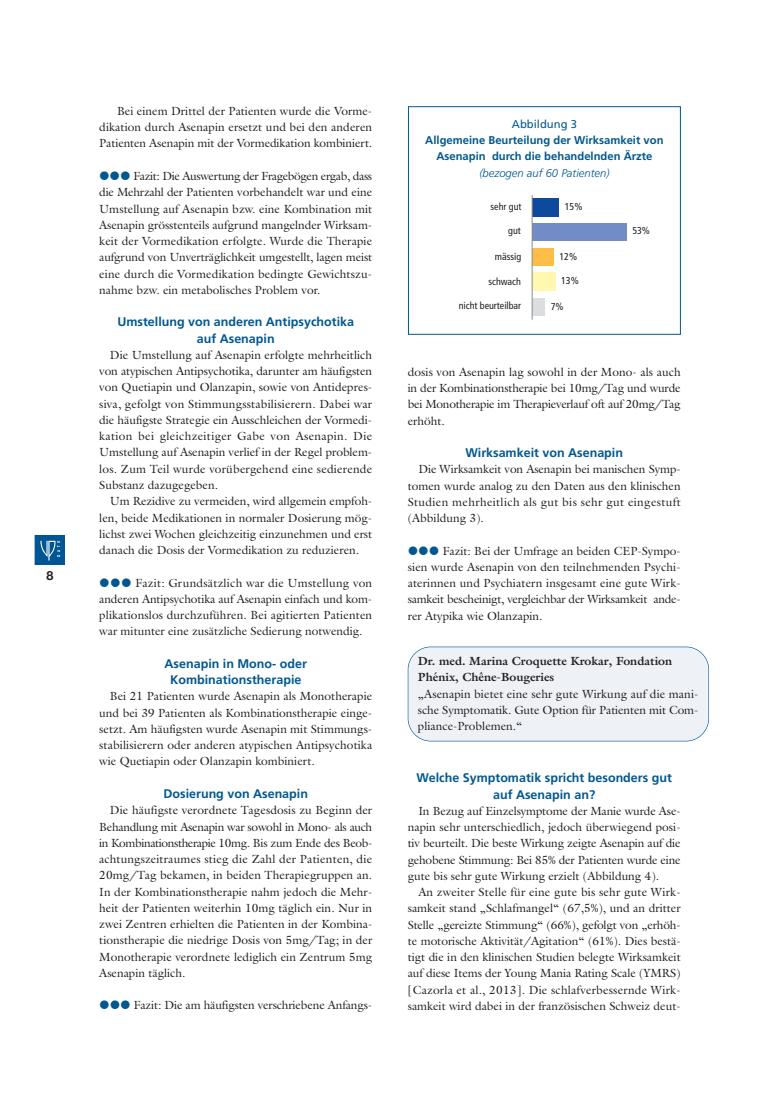
<style>
.page{position:relative;width:780px;height:1117px;background:#fff}
.page>*{position:absolute;margin:0;border:0;box-sizing:border-box;transform-origin:0 0}
.t1{font:700 12.5px/16.2px "Frutiger";color:#005890;text-align:center}
.t2{font:700 12.5px "Helvetica Neue";color:#231f20}
.t3{font:11.88px/16.2px "Galliard";color:#231f20;text-align:justify}
.t4{font:700 11.88px/16.2px "Galliard";color:#231f20}
.t5{font:700 11.25px/16.2px "Frutiger";color:#005890;text-align:center}
.t6{font:italic 300 11.25px "Frutiger";color:#005890}
.t7{font:11.25px "Frutiger";color:#005890}
.t8{font:condensed 10px "Frutiger";color:#231f20}
</style>
<div class="page">
<div style="left:35px;top:534px;width:30px;height:30px;background:#f7f9fb"></div>
<div style="left:35px;top:535px;width:30px;height:29px;background:#005594"></div>
<svg style="left:40px;top:540px;width:20px;height:20px"></svg>
<div style="left:408px;top:106px;width:272px;height:228px;border:1px solid #005890"></div>
<div style="left:532px;top:198px;width:27px;height:18px;background:#0f499d"></div>
<div style="left:532px;top:223px;width:94px;height:18px;background:#718cc7"></div>
<div style="left:532px;top:248px;width:21px;height:18px;background:#fdbe49"></div>
<div style="left:532px;top:273px;width:23px;height:18px;background:#fff8ae"></div>
<div style="left:532px;top:298px;width:12px;height:18px;background:#dcdddf"></div>
<hr style="left:532px;top:195px;width:1px;height:124px;background:#8a8c8f">
<div style="left:408px;top:647px;width:300px;height:93px;background:#eef1f6;border-radius:22px"></div>
<div style="left:407px;top:646px;width:302px;height:95px;border:1px solid #005890;border-radius:23px"></div>
<p class="t2" style="left:46px;top:568px;width:8px">8</p>
<p class="t3" style="left:99px;top:103px;width:274px;text-indent:18px">Bei einem Drittel der Patienten wurde die Vorme&shy;dikation durch Asenapin ersetzt und bei den anderen Patienten Asenapin mit der Vormedikation kombiniert.</p>
<p class="t3" style="left:99px;top:168px;width:274px;text-indent:34px">Fazit: Die Auswertung der Fragebögen ergab, dass die Mehrzahl der Patienten vorbehandelt war und eine Umstellung auf Asenapin bzw. eine Kombination mit Asenapin grösstenteils aufgrund mangelnder Wirksam&shy;keit der Vormedikation erfolgte. Wurde die Therapie aufgrund von Unverträglichkeit umgestellt, lagen meist eine durch die Vormedikation bedingte Gewichtszu&shy;nahme bzw. ein metabolisches Problem vor.</p>
<p class="t1" style="left:117px;top:315px;width:238px">Umstellung von anderen Antipsychotika auf Asenapin</p>
<p class="t3" style="left:99px;top:346px;width:274px;text-indent:11px">Die Umstellung auf Asenapin erfolgte mehrheitlich von atypischen Antipsychotika, darunter am häufigsten von Quetiapin und Olanzapin, sowie von Antidepres&shy;siva, gefolgt von Stimmungsstabilisierern. Dabei war die häufigste Strategie ein Ausschleichen der Vormedi&shy;kation bei gleichzeitiger Gabe von Asenapin. Die Umstellung auf Asenapin verlief in der Regel problem&shy;los. Zum Teil wurde vorübergehend eine sedierende Substanz dazugegeben.</p>
<p class="t3" style="left:99px;top:493px;width:274px;text-indent:11px">Um Rezidive zu vermeiden, wird allgemein empfoh&shy;len, beide Medikationen in normaler Dosierung mög&shy;lichst zwei Wochen gleichzeitig einzunehmen und erst danach die Dosis der Vormedikation zu reduzieren.</p>
<p class="t3" style="left:99px;top:574px;width:274px;text-indent:36px">Fazit: Grundsätzlich war die Umstellung von anderen Antipsychotika auf Asenapin einfach und kom&shy;plikationslos durchzuführen. Bei agitierten Patienten war mitunter eine zusätzliche Sedierung notwendig.</p>
<p class="t1" style="left:164px;top:656px;width:144px">Asenapin in Mono- oder<br>Kombinationstherapie</p>
<p class="t3" style="left:99px;top:688px;width:274px;text-indent:11px">Bei 21 Patienten wurde Asenapin als Monotherapie und bei 39 Patienten als Kombinationstherapie einge&shy;setzt. Am häufigsten wurde Asenapin mit Stimmungs&shy;stabilisierern oder anderen atypischen Antipsychotika wie Quetiapin oder Olanzapin kombiniert.</p>
<p class="t1" style="left:163px;top:786px;width:146px">Dosierung von Asenapin</p>
<p class="t3" style="left:99px;top:801px;width:274px;text-indent:11px">Die häufigste verordnete Tagesdosis zu Beginn der Behandlung mit Asenapin war sowohl in Mono- als auch in Kombinationstherapie 10mg. Bis zum Ende des Beob&shy;achtungszeitraumes stieg die Zahl der Patienten, die 20mg/Tag bekamen, in beiden Therapiegruppen an.<br>In der Kombinationstherapie nahm jedoch die Mehr&shy;heit der Patienten weiterhin 10mg täglich ein. Nur in zwei Zentren erhielten die Patienten in der Kombina&shy;tionstherapie die niedrige Dosis von 5mg/Tag; in der Monotherapie verordnete lediglich ein Zentrum 5mg Asenapin täglich.</p>
<p class="t3" style="left:134px;top:996px;width:240px">Fazit: Die am häufigsten verschriebene Anfangs-</p>
<p class="t7" style="left:512px;top:119px;width:66px">Abbildung 3</p>
<p class="t5" style="left:425px;top:133px;width:240px">Allgemeine Beurteilung der Wirksamkeit von<br>Asenapin durch die behandelnden Ärzte</p>
<p class="t6" style="left:479px;top:168px;width:132px">(bezogen auf 60 Patienten)</p>
<p class="t8" style="left:490px;top:202px;width:32px">sehr gut</p>
<p class="t8" style="left:564px;top:202px;width:19px">15%</p>
<p class="t8" style="left:508px;top:227px;width:14px">gut</p>
<p class="t8" style="left:632px;top:227px;width:19px">53%</p>
<p class="t8" style="left:495px;top:252px;width:28px">mässig</p>
<p class="t8" style="left:488px;top:277px;width:34px">schwach</p>
<p class="t8" style="left:459px;top:302px;width:64px">nicht beurteilbar</p>
<p class="t8" style="left:559px;top:252px;width:19px">12%</p>
<p class="t8" style="left:561px;top:277px;width:19px">13%</p>
<p class="t8" style="left:550px;top:302px;width:14px">7%</p>
<p class="t3" style="left:407px;top:363px;width:274px">dosis von Asenapin lag sowohl in der Mono- als auch in der Kombinationstherapie bei 10mg/Tag und wurde bei Monotherapie im Therapieverlauf oft auf 20mg/Tag erhöht.</p>
<p class="t1" style="left:465px;top:445px;width:159px">Wirksamkeit von Asenapin</p>
<p class="t3" style="left:407px;top:461px;width:274px;text-indent:11px">Die Wirksamkeit von Asenapin bei manischen Symp&shy;tomen wurde analog zu den Daten aus den klinischen Studien mehrheitlich als gut bis sehr gut eingestuft (Abbildung 3).</p>
<p class="t3" style="left:407px;top:542px;width:274px;text-indent:35px">Fazit: Bei der Umfrage an beiden CEP-Sympo&shy;sien wurde Asenapin von den teilnehmenden Psychi&shy;aterinnen und Psychiatern insgesamt eine gute Wirk&shy;samkeit bescheinigt, vergleichbar der Wirksamkeit ande&shy;rer Atypika wie Olanzapin.</p>
<p class="t4" style="left:418px;top:652px;width:256px">Dr. med. Marina Croquette Krokar, Fondation<br>Phénix, Chêne-Bougeries</p>
<p class="t3" style="left:418px;top:685px;width:282px">„Asenapin bietet eine sehr gute Wirkung auf die mani&shy;sche Symptomatik. Gute Option für Patienten mit Com&shy;pliance-Problemen.“</p>
<p class="t1" style="left:416px;top:770px;width:257px">Welche Symptomatik spricht besonders gut auf Asenapin an?</p>
<p class="t3" style="left:407px;top:802px;width:274px;text-indent:11px">In Bezug auf Einzelsymptome der Manie wurde Ase&shy;napin sehr unterschiedlich, jedoch überwiegend posi&shy;tiv beurteilt. Die beste Wirkung zeigte Asenapin auf die gehobene Stimmung: Bei 85% der Patienten wurde eine gute bis sehr gute Wirkung erzielt (Abbildung 4).</p>
<p class="t3" style="left:407px;top:883px;width:274px;text-indent:11px">An zweiter Stelle für eine gute bis sehr gute Wirk&shy;samkeit stand „Schlafmangel“ (67,5%), und an dritter Stelle „gereizte Stimmung“ (66%), gefolgt von „erhöh&shy;te motorische Aktivität/Agitation“ (61%). Dies bestä&shy;tigt die in den klinischen Studien belegte Wirksamkeit auf diese Items der Young Mania Rating Scale (YMRS) [Cazorla et al., 2013]. Die schlafverbessernde Wirk&shy;samkeit wird dabei in der französischen Schweiz deut-</p>
</div>
